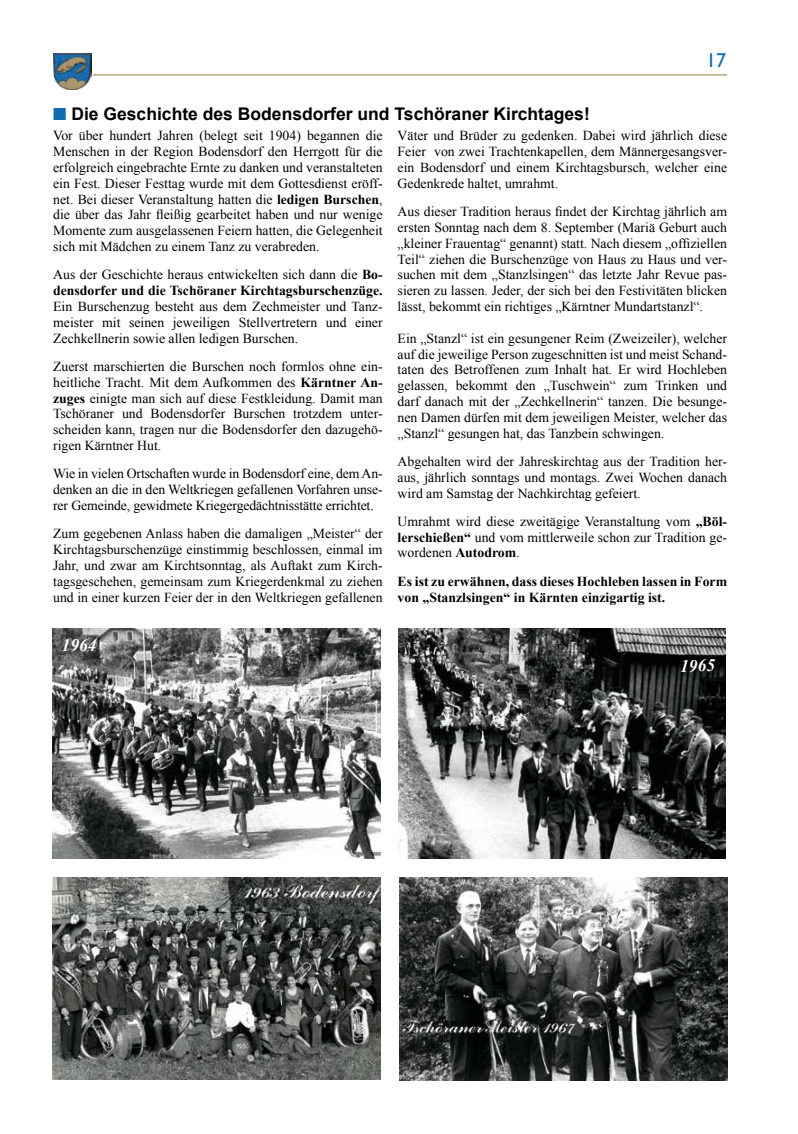
<style>
.page{position:relative;width:798px;height:1134px;background:#fff}
.page>*{position:absolute;margin:0;border:0;box-sizing:border-box;transform-origin:0 0}
.t1{font:20px "Gill Sans";color:#136bb0}
.t2{font:700 17.5px "Arial";color:#000}
.t3{font:italic 700 17.5px "Times New Roman";color:#fff}
.t4{font:13.75px/15.8px "Times New Roman";color:#000;text-align:justify}
.t5{font:700 13.75px/15.9px "Times New Roman";color:#000}
.s1{color:#136bb0}
.s2{font-weight:700}
.s3{font-weight:400}
</style>
<div class="page">
<hr style="left:93px;top:74px;width:633px;height:1px;background:#ad9468">
<img style="left:53px;top:53px;width:38px;height:37px">
<img style="left:53px;top:877px;width:327px;height:203px">
<img style="left:399px;top:877px;width:327px;height:204px">
<img style="left:53px;top:628px;width:327px;height:230px">
<img style="left:398px;top:628px;width:326px;height:230px">
<h1 class="t1" style="left:706px;top:49px;width:21px">17</h1>
<p class="t2" style="left:53px;top:102px;width:538px"><span class="s1">■</span> Die Geschichte des Bodensdorfer und Tschöraner Kirchtages!</p>
<p class="t4" style="left:53px;top:128px;width:331px">Vor über hundert Jahren (belegt seit 1904) begannen die Menschen in der Region Bodensdorf den Herrgott für die erfolgreich eingebrachte Ernte zu danken und veranstalteten ein Fest. Dieser Festtag wurde mit dem Gottesdienst eröff&shy;net. Bei dieser Veranstaltung hatten die <span class="s2">ledigen Burschen</span>, die über das Jahr fleißig gearbeitet haben und nur wenige Momente zum ausgelassenen Feiern hatten, die Gelegenheit sich mit Mädchen zu einem Tanz zu verabreden.</p>
<p class="t5" style="left:53px;top:267px;width:331px"><span class="s3">Aus der Geschichte heraus entwickelten sich dann die</span> Bo&shy;densdorfer und die Tschöraner Kirchtagsburschenzüge.</p>
<p class="t4" style="left:53px;top:298px;width:331px">Ein Burschenzug besteht aus dem Zechmeister und Tanz&shy;meister mit seinen jeweiligen Stellvertretern und einer Zechkellnerin sowie allen ledigen Burschen.</p>
<p class="t4" style="left:53px;top:358px;width:331px">Zuerst marschierten die Burschen noch formlos ohne ein&shy;heitliche Tracht. Mit dem Aufkommen des <span class="s2">Kärntner An&shy;zuges</span> einigte man sich auf diese Festkleidung. Damit man Tschöraner und Bodensdorfer Burschen trotzdem unter&shy;scheiden kann, tragen nur die Bodensdorfer den dazugehö&shy;rigen Kärntner Hut.</p>
<p class="t4" style="left:53px;top:466px;width:331px">Wie in vielen Ortschaften wurde in Bodensdorf eine, dem An&shy;denken an die in den Weltkriegen gefallenen Vorfahren unse&shy;rer Gemeinde, gewidmete Kriegergedächtnisstätte errichtet.</p>
<p class="t4" style="left:53px;top:526px;width:331px">Zum gegebenen Anlass haben die damaligen „Meister“ der Kirchtagsburschenzüge einstimmig beschlossen, einmal im Jahr, und zwar am Kirchtsonntag, als Auftakt zum Kirch&shy;tagsgeschehen, gemeinsam zum Kriegerdenkmal zu ziehen und in einer kurzen Feier der in den Weltkriegen gefallenen</p>
<p class="t4" style="left:397px;top:128px;width:331px">Väter und Brüder zu gedenken. Dabei wird jährlich diese Feier von zwei Trachtenkapellen, dem Männergesangsver&shy;ein Bodensdorf und einem Kirchtagsbursch, welcher eine Gedenkrede haltet, umrahmt.</p>
<p class="t4" style="left:397px;top:203px;width:331px">Aus dieser Tradition heraus findet der Kirchtag jährlich am ersten Sonntag nach dem 8. September (Mariä Geburt auch „kleiner Frauentag“ genannt) statt. Nach diesem „offiziellen Teil“ ziehen die Burschenzüge von Haus zu Haus und ver&shy;suchen mit dem „Stanzlsingen“ das letzte Jahr Revue pas&shy;sieren zu lassen. Jeder, der sich bei den Festivitäten blicken lässt, bekommt ein richtiges „Kärntner Mundartstanzl“.</p>
<p class="t4" style="left:397px;top:330px;width:331px">Ein „Stanzl“ ist ein gesungener Reim (Zweizeiler), welcher auf die jeweilige Person zugeschnitten ist und meist Schand&shy;taten des Betroffenen zum Inhalt hat. Er wird Hochleben gelassen, bekommt den „Tuschwein“ zum Trinken und darf danach mit der „Zechkellnerin“ tanzen. Die besunge&shy;nen Damen dürfen mit dem jeweiligen Meister, welcher das „Stanzl“ gesungen hat, das Tanzbein schwingen.</p>
<p class="t4" style="left:397px;top:453px;width:331px">Abgehalten wird der Jahreskirchtag aus der Tradition her&shy;aus, jährlich sonntags und montags. Zwei Wochen danach wird am Samstag der Nachkirchtag gefeiert.</p>
<p class="t4" style="left:397px;top:513px;width:331px">Umrahmt wird diese zweitägige Veranstaltung vom <span class="s2">„Böl&shy;lerschießen“</span> und vom mittlerweile schon zur Tradition ge&shy;wordenen <span class="s2">Autodrom</span>.</p>
<p class="t5" style="left:397px;top:573px;width:331px">Es ist zu erwähnen, dass dieses Hochleben lassen in Form von „Stanzlsingen“ in Kärnten einzigartig ist.</p>
<p class="t3" style="left:62px;top:632px;width:36px">1964</p>
<p class="t3" style="left:679px;top:654px;width:36px;rotate:-1deg">1965</p>
</div>
